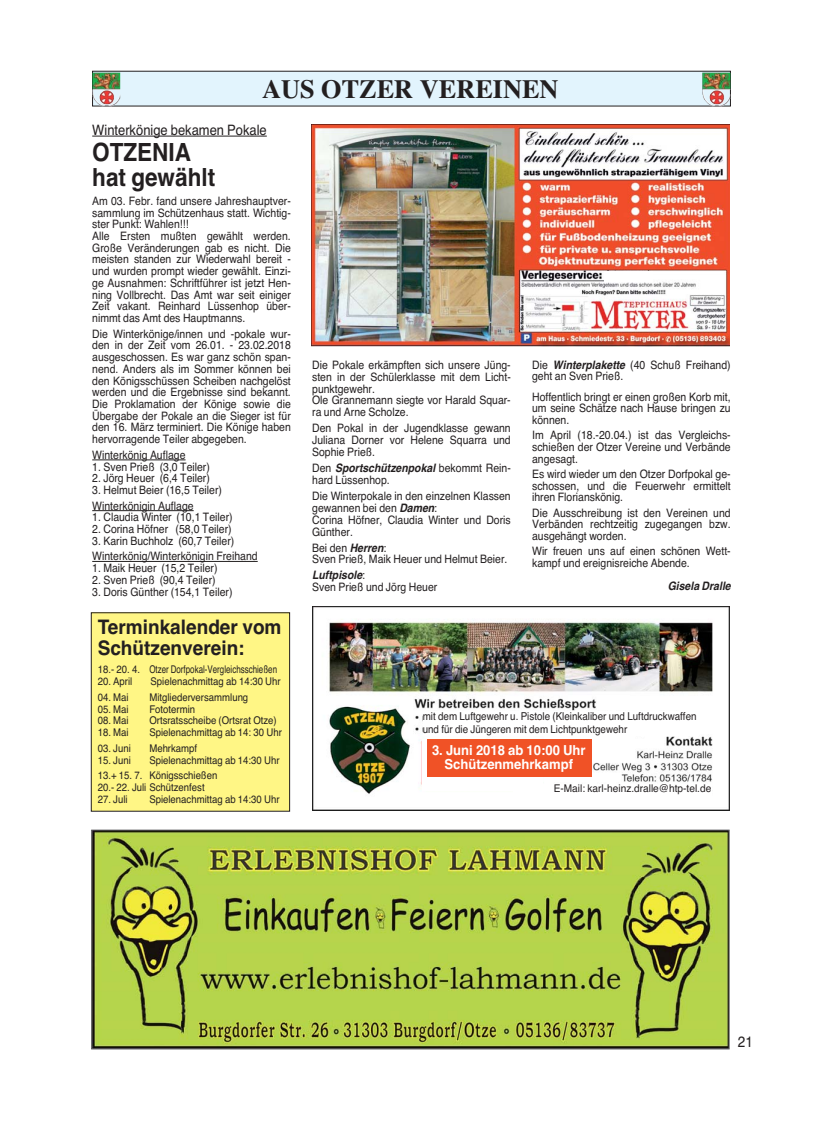
<style>
.page{position:relative;width:823px;height:1131px;background:#fff}
.page>*{position:absolute;margin:0;border:0;box-sizing:border-box;transform-origin:0 0}
.t1{font:700 26.25px "Times";color:#231f20}
.t2{font:700 25px/25px "Helvetica";color:#231f20;scale:.9 1}
.t3{font:700 20px/21.2px "Helvetica";color:#231f20;scale:.95 1}
.t4{font:15px "Helvetica";color:#231f20;scale:.9 1}
.t5{font:14.38px "Helvetica";color:#231f20;scale:.9 1}
.t6{font:700 13.75px/13.8px "Helvetica";color:#fff;text-align:center;scale:.95 1}
.t7{font:11.62px/11.8px "Helvetica";color:#231f20;scale:.9 1}
.t8{font:italic 700 11.62px "Helvetica";color:#231f20;scale:.9 1}
.t9{font:10.88px/13.4px "Helvetica";color:#231f20;scale:.9 1}
.t10{font:10.62px/15.6px "Helvetica";color:#231f20;scale:.9 1}
.t11{font:10.62px "Helvetica";color:#231f20;scale:.95 1}
.s1{font-weight:700;font-style:italic}
</style>
<div class="page">
<hr style="left:92px;top:459px;width:93px;height:1px;background:#231f20">
<hr style="left:92px;top:510px;width:101px;height:1px;background:#231f20">
<hr style="left:92px;top:561px;width:165px;height:1px;background:#231f20">
<img style="left:313px;top:606px;width:416px;height:204px">
<div style="left:512px;top:784px;width:199px;height:12px;background:#fff"></div>
<div style="left:421px;top:739px;width:121px;height:51px;background:#fff"></div>
<div style="left:427px;top:739px;width:164px;height:37px;background:#f05226"></div>
<div style="left:422px;top:711px;width:275px;height:24px;background:#fff"></div>
<div style="left:91px;top:613px;width:198px;height:198px;background:#fff685"></div>
<div style="left:91px;top:612px;width:198px;height:199px;border:1px solid #231f20"></div>
<div style="left:93px;top:71px;width:636px;height:35px;background:#e2f4fd"></div>
<img style="left:702px;top:73px;width:28px;height:33px">
<img style="left:92px;top:73px;width:28px;height:33px">
<hr style="left:92px;top:136px;width:175px;height:1px;background:#231f20">
<img style="left:93px;top:831px;width:634px;height:216px">
<div style="left:91px;top:829px;width:638px;height:220px;border:1px solid #58595b"></div>
<img style="left:311px;top:124px;width:418px;height:222px">
<div style="left:604px;top:271px;width:48px;height:10px;background:#fff"></div>
<p class="t1" style="left:262px;top:79px;width:298px">AUS OTZER VEREINEN</p>
<p class="t5" style="left:92px;top:124px;width:195px">Winterkönige bekamen Pokale</p>
<p class="t2" style="left:92px;top:142px;width:138px">OTZENIA hat gewählt</p>
<p class="t7" style="left:92px;top:196px;width:222px">Am 03. Febr. fand unsere Jahreshauptver&shy;sammlung im Schützenhaus statt. Wichtig&shy;ster Punkt: Wahlen!!!<br>Alle Ersten mußten gewählt werden.<br>Große Veränderungen gab es nicht. Die meisten standen zur Wiederwahl bereit - und wurden prompt wieder gewählt. Einzi&shy;ge Ausnahmen: Schriftführer ist jetzt Hen&shy;ning Vollbrecht. Das Amt war seit einiger Zeit vakant. Reinhard Lüssenhop über&shy;nimmt das Amt des Hauptmanns.</p>
<p class="t7" style="left:92px;top:329px;width:222px;text-align:justify">Die Winterkönige/innen und -pokale wur&shy;den in der Zeit vom 26.01. - 23.02.2018 ausgeschossen. Es war ganz schön span&shy;nend. Anders als im Sommer können bei den Königsschüssen Scheiben nachgelöst werden und die Ergebnisse sind bekannt.<br>Die Proklamation der Könige sowie die Übergabe der Pokale an die Sieger ist für den 16. März terminiert. Die Könige haben hervorragende Teiler abgegeben.</p>
<p class="t7" style="left:92px;top:450px;width:105px">Winterkönig Auflage</p>
<p class="t7" style="left:92px;top:461px;width:132px">1. Sven Prieß (3,0 Teiler)</p>
<p class="t7" style="left:92px;top:473px;width:132px">2. Jörg Heuer (6,4 Teiler)</p>
<p class="t7" style="left:92px;top:483px;width:146px;line-height:15.6px">3. Helmut Beier (16,5 Teiler)<br>Winterkönigin Auflage</p>
<p class="t7" style="left:92px;top:512px;width:157px">1. Claudia Winter (10,1 Teiler)</p>
<p class="t7" style="left:92px;top:524px;width:156px">2. Corina Höfner (58,0 Teiler)</p>
<p class="t7" style="left:92px;top:534px;width:185px;line-height:15.6px">3. Karin Buchholz (60,7 Teiler)<br>Winterkönig/Winterkönigin Freihand</p>
<p class="t7" style="left:92px;top:563px;width:141px">1. Maik Heuer (15,2 Teiler)</p>
<p class="t7" style="left:92px;top:575px;width:139px">2. Sven Prieß (90,4 Teiler)</p>
<p class="t7" style="left:92px;top:586px;width:157px">3. Doris Günther (154,1 Teiler)</p>
<p class="t3" style="left:98px;top:618px;width:195px">Terminkalender vom<br>Schützenverein:</p>
<p class="t10" style="left:98px;top:662px;width:201px">18.- 20. 4. Otzer Dorfpokal-Vergleichsschießen</p>
<p class="t10" style="left:98px;top:674px;width:40px">20. April</p>
<p class="t10" style="left:150px;top:674px;width:146px">Spielenachmittag ab 14:30 Uhr</p>
<p class="t10" style="left:98px;top:690px;width:36px">04. Mai</p>
<p class="t10" style="left:149px;top:690px;width:111px">Mitgliederversammlung</p>
<p class="t10" style="left:98px;top:702px;width:36px">05. Mai</p>
<p class="t10" style="left:149px;top:702px;width:52px">Fototermin</p>
<p class="t10" style="left:98px;top:714px;width:36px">08. Mai</p>
<p class="t10" style="left:149px;top:714px;width:143px">Ortsratsscheibe (Ortsrat Otze)</p>
<p class="t10" style="left:98px;top:725px;width:36px">18. Mai</p>
<p class="t10" style="left:149px;top:725px;width:149px">Spielenachmittag ab 14: 30 Uhr</p>
<p class="t10" style="left:98px;top:741px;width:38px">03. Juni</p>
<p class="t10" style="left:149px;top:741px;width:55px">Mehrkampf</p>
<p class="t10" style="left:98px;top:753px;width:38px">15. Juni</p>
<p class="t10" style="left:98px;top:753px;width:203px;text-indent:52px">Spielenachmittag ab 14:30 Uhr<br>13.+ 15. 7. Königsschießen</p>
<p class="t10" style="left:98px;top:780px;width:120px">20.- 22. Juli Schützenfest</p>
<p class="t10" style="left:98px;top:792px;width:35px">27. Juli</p>
<p class="t10" style="left:149px;top:792px;width:146px">Spielenachmittag ab 14:30 Uhr</p>
<p class="t7" style="left:312px;top:360px;width:222px">Die Pokale erkämpften sich unsere Jüng&shy;sten in der Schülerklasse mit dem Licht&shy;punktgewehr.<br>Ole Grannemann siegte vor Harald Squar&shy;ra und Arne Scholze.</p>
<p class="t7" style="left:312px;top:423px;width:222px;text-align:justify">Den Pokal in der Jugendklasse gewann Juliana Dorner vor Helene Squarra und Sophie Prieß.</p>
<p class="t7" style="left:312px;top:463px;width:222px">Den <span class="s1">Sportschützenpokal</span> bekommt Rein&shy;hard Lüssenhop.</p>
<p class="t7" style="left:312px;top:491px;width:222px">Die Winterpokale in den einzelnen Klassen gewannen bei den <span class="s1">Damen</span>:<br>Corina Höfner, Claudia Winter und Doris<br>Günther.</p>
<p class="t7" style="left:312px;top:542px;width:218px">Bei den <span class="s1">Herren</span>:<br>Sven Prieß, Maik Heuer und Helmut Beier.</p>
<p class="t7" style="left:312px;top:570px;width:140px"><span class="s1">Luftpisole</span>:<br>Sven Prieß und Jörg Heuer</p>
<p class="t7" style="left:532px;top:360px;width:222px">Die <span class="s1">Winterplakette</span> (40 Schuß Freihand) geht an Sven Prieß.</p>
<p class="t7" style="left:532px;top:392px;width:222px;text-align:justify">Hoffentlich bringt er einen großen Korb mit, um seine Schätze nach Hause bringen zu können.</p>
<p class="t7" style="left:532px;top:430px;width:222px;text-align:justify">Im April (18.-20.04.) ist das Vergleichs&shy;schießen der Otzer Vereine und Verbände angesagt.</p>
<p class="t7" style="left:532px;top:469px;width:222px;text-align:justify">Es wird wieder um den Otzer Dorfpokal ge&shy;schossen, und die Feuerwehr ermittelt ihren Florianskönig.</p>
<p class="t7" style="left:532px;top:508px;width:222px;text-align:justify">Die Ausschreibung ist den Vereinen und Verbänden rechtzeitig zugegangen bzw. ausgehängt worden.</p>
<p class="t7" style="left:532px;top:546px;width:222px">Wir freuen uns auf einen schönen Wett&shy;kampf und ereignisreiche Abende.</p>
<p class="t8" style="left:667px;top:582px;width:71px">Gisela Dralle</p>
<p class="t9" style="left:422px;top:710px;width:305px">mit dem Luftgewehr u. Pistole (Kleinkaliber und Luftdruckwaffen und für die Jüngeren mit dem Lichtpunktgewehr</p>
<p class="t6" style="left:432px;top:744px;width:163px">3. Juni 2018 ab 10:00 Uhr<br>Schützenmehrkampf</p>
<p class="t11" style="left:553px;top:784px;width:167px">E-Mail: karl-heinz.dralle@htp-tel.de</p>
<p class="t4" style="left:737px;top:1035px;width:18px">21</p>
</div>
